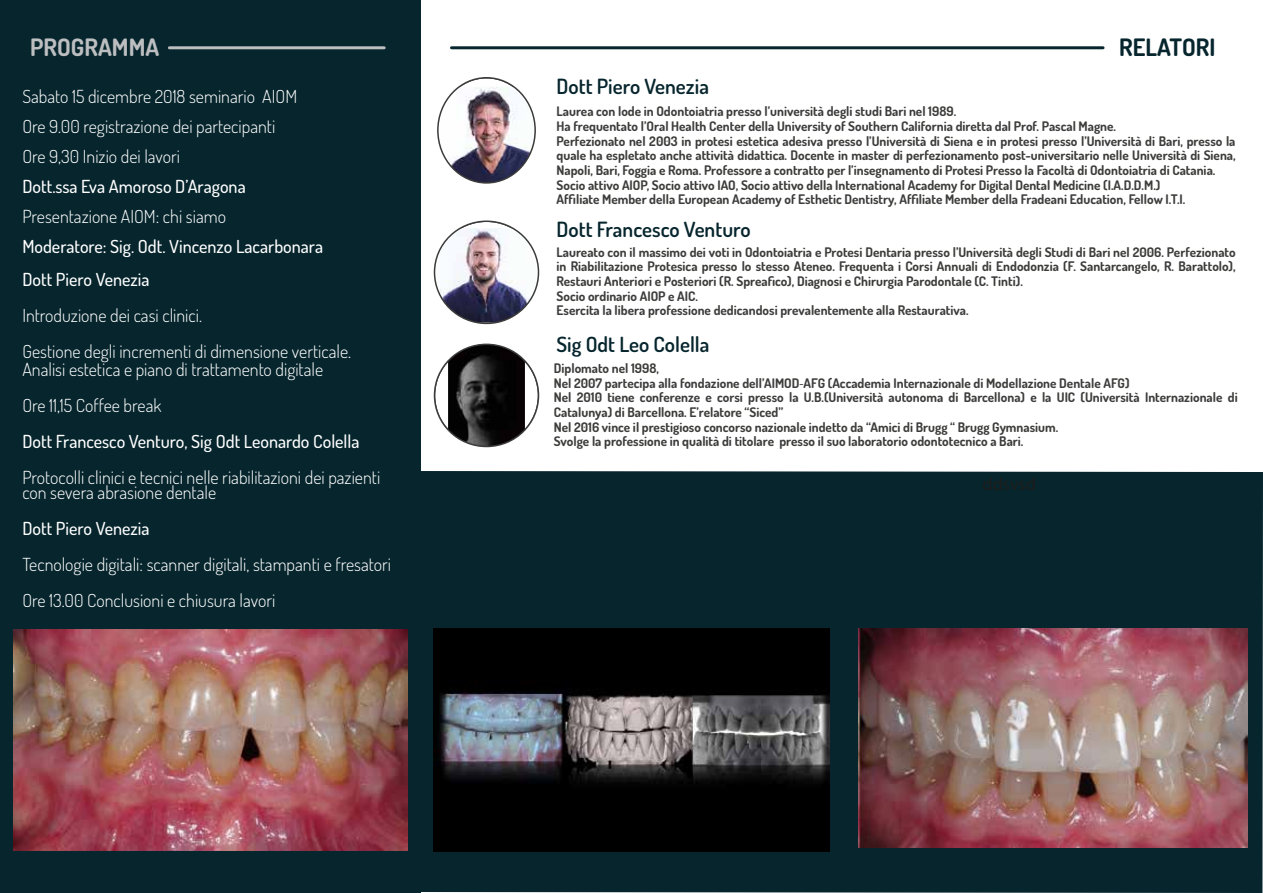
<style>
.page{position:relative;width:1263px;height:893px;background:#fff}
.page>*{position:absolute;margin:0;border:0;box-sizing:border-box;transform-origin:0 0}
.t1{font:700 24px "Dosis";color:#bcbec0}
.t2{font:700 24px "Dosis";color:#06252d}
.t3{font:600 21px "Dosis";color:#06252d}
.t4{font:300 18px/36px "Dosis";color:#fff}
.t5{font:500 18px/33px "Dosis";color:#fff}
.t6{font:18px "Myriad Pro";color:#1d1d1b}
.t7{font:700 13.2px/14.7px "Dosis";color:#3c3c3b}
.s1{font-family:"Myriad Pro";font-weight:400}
</style>
<div class="page">
<div style="left:421px;top:471px;width:842px;height:422px;background:#06252d"></div>
<div style="left:0;top:0;width:421px;height:893px;background:#06252d"></div>
<hr style="left:169px;top:46px;width:215px;height:3px;background:#bcbec0">
<hr style="left:451px;top:46px;width:652px;height:3px;background:#06252d">
<svg style="left:434px;top:360px;width:104px;height:71px"></svg>
<img style="left:448px;top:344px;width:77px;height:102px">
<div style="left:434px;top:344px;width:105px;height:103px;border:2px solid #3c3c3b;border-radius:50%"></div>
<svg style="left:458px;top:78px;width:57px;height:9px"></svg>
<img style="left:438px;top:87px;width:97px;height:96px">
<div style="left:437px;top:77px;width:99px;height:107px;border:2px solid #3c3c3b;border-radius:50%"></div>
<svg style="left:459px;top:223px;width:55px;height:100px"></svg>
<img style="left:434px;top:228px;width:104px;height:94px">
<div style="left:434px;top:220px;width:105px;height:104px;border:2px solid #3c3c3b;border-radius:50%"></div>
<img style="left:433px;top:629px;width:397px;height:223px">
<img style="left:14px;top:630px;width:393px;height:221px">
<img style="left:858px;top:629px;width:390px;height:219px">
<h1 class="t1" style="left:30px;top:32px;width:131px">PROGRAMMA</h1>
<h1 class="t2" style="left:1119px;top:32px;width:98px">RELATORI</h1>
<h3 class="t4" style="left:22px;top:81px;width:276px;line-height:30px">Sabato 15 dicembre 2018 seminario AIOM<br>Ore 9.00 registrazione dei partecipanti<br>Ore 9,30 Inizio dei lavori</h3>
<h3 class="t5" style="left:22px;top:169px;width:225px">Dott.ssa Eva Amoroso D’Aragona</h3>
<h3 class="t4" style="left:22px;top:198px;width:205px">Presentazione AIOM: chi siamo</h3>
<h3 class="t5" style="left:22px;top:229px;width:302px">Moderatore: Sig. Odt. Vincenzo Lacarbonara<br>Dott Piero Venezia</h3>
<h3 class="t4" style="left:22px;top:297px;width:330px">Introduzione dei casi clinici.<br>Gestione degli incrementi di dimensione verticale.</h3>
<h3 class="t4" style="left:22px;top:351px;width:302px">Analisi estetica e piano di trattamento digitale<br>Ore 11,15 Coffee break</h3>
<h3 class="t5" style="left:22px;top:424px;width:339px">Dott Francesco Venturo, Sig Odt Leonardo Colella</h3>
<h3 class="t4" style="left:22px;top:469px;width:359px;line-height:15px">Protocolli clinici e tecnici nelle riabilitazioni dei pazienti con severa abrasione dentale</h3>
<h3 class="t5" style="left:22px;top:511px;width:129px">Dott Piero Venezia</h3>
<h3 class="t4" style="left:22px;top:546px;width:370px">Tecnologie digitali: scanner digitali, stampanti e fresatori<br>Ore 13.00 Conclusioni e chiusura lavori</h3>
<h2 class="t3" style="left:556px;top:73px;width:154px">Dott Piero Venezia</h2>
<p class="t7" style="left:556px;top:104px;width:681px">Laurea con lode in Odontoiatria presso l’università degli studi Bari nel 1989.<br>Ha frequentato l’Oral Health Center della University of Southern California diretta dal Prof. Pascal Magne.<br>Perfezionato nel 2003 in protesi estetica adesiva presso l’Università di Siena e in protesi presso l’Università di Bari, presso la quale ha espletato anche attività didattica. Docente in master di perfezionamento post-universitario nelle Università di Siena, Napoli, Bari, Foggia e Roma. Professore a contratto per l’insegnamento di Protesi Presso la Facoltà di Odontoiatria di Catania.<br>Socio attivo AIOP, Socio attivo IAO, Socio attivo della International Academy for Digital Dental Medicine (I.A.D.D.M.)<br>Affiliate Member della European Academy of Esthetic Dentistry, Affiliate Member della Fradeani Education, Fellow I.T.I.</p>
<p class="t7" style="left:556px;top:244px;width:681px">Laureato con il massimo dei voti in Odontoiatria e Protesi Dentaria presso l’Università degli Studi di Bari nel 2006. Perfezionato in Riabilitazione Protesica presso lo stesso Ateneo. Frequenta i Corsi Annuali di Endodonzia (F. Santarcangelo, R. Barattolo), Restauri Anteriori e Posteriori (R. Spreafico), Diagnosi e Chirurgia Parodontale (C. Tinti).<br>Socio ordinario AIOP e AIC.<br>Esercita la libera professione dedicandosi prevalentemente alla Restaurativa.</p>
<h2 class="t3" style="left:556px;top:216px;width:196px">Dott Francesco Venturo</h2>
<h2 class="t3" style="left:556px;top:331px;width:154px">Sig Odt Leo Colella</h2>
<p class="t7" style="left:554px;top:360px;width:685px">Diplomato nel 1998,<br>Nel 2007 partecipa alla fondazione dell’AIMOD<span class="s1">‐</span>AFG (Accademia Internazionale di Modellazione Dentale AFG)<br>Nel 2010 tiene conferenze e corsi presso la U.B.(Università autonoma di Barcellona) e la UIC (Università Internazionale di Catalunya) di Barcellona. E’relatore “Siced”<br>Nel 2016 vince il prestigioso concorso nazionale indetto da “Amici di Brugg “ Brugg Gymnasium.<br>Svolge la professione in qualità di titolare presso il suo laboratorio odontotecnico a Bari.</p>
<h3 class="t6" style="left:982px;top:473px;width:55px">ddsvsd</h3>
</div>
